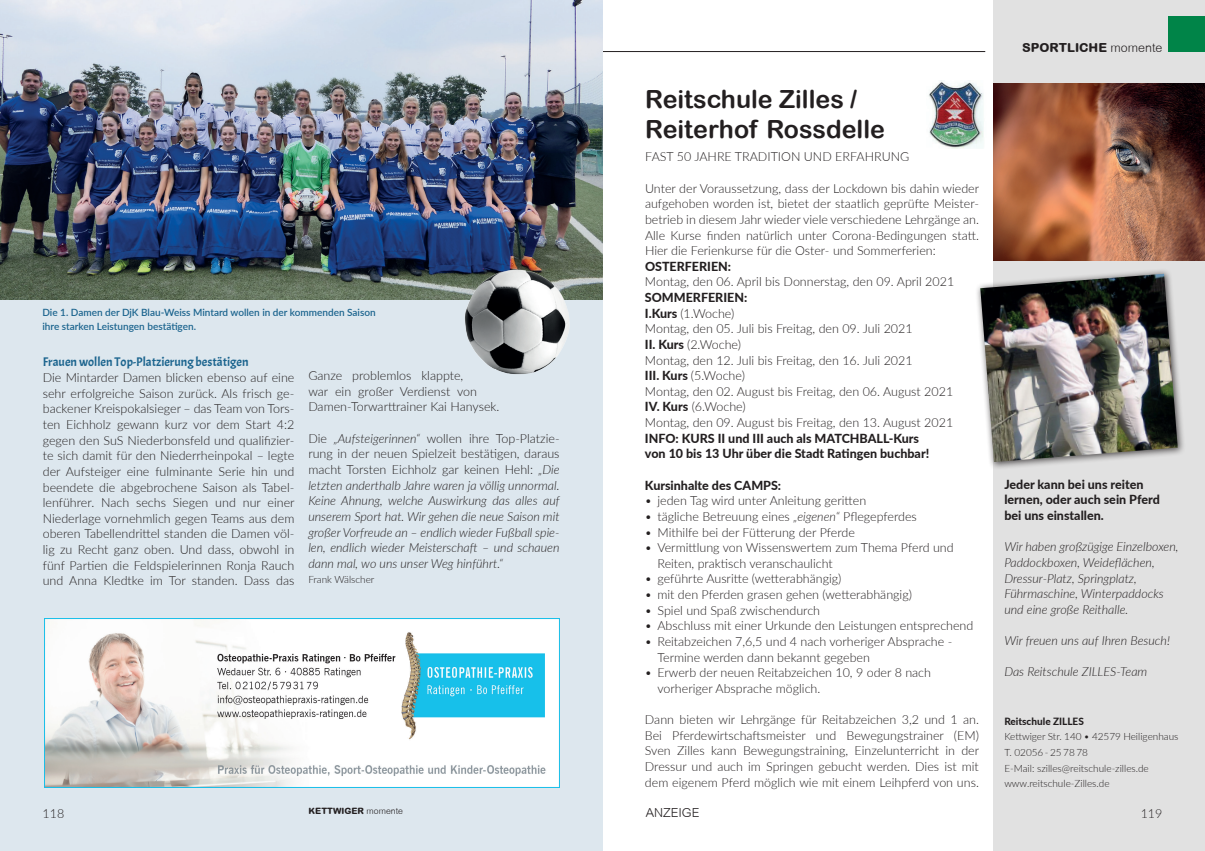
<style>
.page{position:relative;width:1205px;height:851px;background:#fff}
.page>*{position:absolute;margin:0;border:0;box-sizing:border-box;transform-origin:0 0}
.t1{font:25px "Arial Rounded MT Bold";color:#231f20}
.t2{font:300 12.5px/15.6px "Lato";color:#231f20;text-align:justify}
.t3{font:italic 300 12.5px/15.6px "Lato";color:#231f20}
.t4{font:800 12.5px/15.6px "Lato";color:#231f20}
.t5{font:12.5px "Acme";color:#1b648e}
.t6{font:800 12.5px "Arial Rounded MT";color:#231f20}
.t7{font:300 12.5px "Arial Rounded MT";color:#231f20}
.t8{font:300 10px "Lato";color:#231f20}
.t9{font:600 10px "Lato";color:#1b648e}
.t10{font:800 10px "Lato";color:#231f20}
.t11{font:800 8.75px "Arial Rounded MT";color:#231f20}
.s1{font-style:normal}
.s2{font-weight:300}
.s3{font-weight:800}
.s4{font-style:italic}
</style>
<div class="page">
<hr style="left:602px;top:51px;width:383px;height:1px;background:#231f20">
<img style="left:928px;top:80px;width:56px;height:68px">
<div style="left:994px;top:0;width:211px;height:850px;background:#e1e1e1"></div>
<img style="left:994px;top:83px;width:211px;height:177px">
<div style="left:975px;top:268px;width:210px;height:202px;background:#231f20;opacity:.75"></div>
<img style="left:980px;top:274px;width:197px;height:188px">
<div style="left:1169px;top:16px;width:36px;height:35px;background:#008448"></div>
<div style="left:0;top:0;width:603px;height:850px;background:#dde7ee"></div>
<img style="left:0;top:0;width:602px;height:299px">
<img style="left:44px;top:618px;width:516px;height:169px">
<img style="left:460px;top:266px;width:114px;height:108px">
<p class="t9" style="left:42px;top:305px;width:335px">Die 1. Damen der DjK Blau-Weiss Mintard wollen in der kommenden Saison</p>
<p class="t9" style="left:42px;top:319px;width:155px">ihre starken Leistungen bestätigen.</p>
<p class="t5" style="left:43px;top:354px;width:207px">Frauen wollen Top-Platzierung bestätigen</p>
<p class="t2" style="left:43px;top:369px;width:253px">Die Mintarder Damen blicken ebenso auf eine sehr erfolgreiche Saison zurück. Als frisch ge&shy;backener Kreispokalsieger – das Team von Tors&shy;ten Eichholz gewann kurz vor dem Start 4:2 gegen den SuS Niederbonsfeld und qualifizier&shy;te sich damit für den Niederrheinpokal – legte der Aufsteiger eine fulminante Serie hin und beendete die abgebrochene Saison als Tabel&shy;lenführer. Nach sechs Siegen und nur einer Niederlage vornehmlich gegen Teams aus dem oberen Tabellendrittel standen die Damen völ&shy;lig zu Recht ganz oben. Und dass, obwohl in fünf Partien die Feldspielerinnen Ronja Rauch und Anna Kledtke im Tor standen. Dass das</p>
<p class="t2" style="left:308px;top:367px;width:192px;text-align:left">Ganze problemlos klappte,<br>war ein großer Verdienst von<br>Damen-Torwarttrainer Kai Hanysek.</p>
<p class="t3" style="left:308px;top:430px;width:253px;text-align:justify"><span class="s1">Die</span> „Aufsteigerinnen“ <span class="s1">wollen ihre Top-Platzie&shy;rung in der neuen Spielzeit bestätigen, daraus macht Torsten Eichholz gar keinen Hehl:</span> „Die letzten anderthalb Jahre waren ja völlig unnormal.<br>Keine Ahnung, welche Auswirkung das alles auf unserem Sport hat. Wir gehen die neue Saison mit großer Vorfreude an – endlich wieder Fußball spie&shy;len, endlich wieder Meisterschaft – und schauen dann mal, wo uns unser Weg hinführt.“</p>
<p class="t8" style="left:308px;top:572px;width:68px">Frank Wälscher</p>
<p class="t2" style="left:43px;top:805px;width:23px">118</p>
<p class="t11" style="left:308px;top:805px;width:96px">KETTWIGER <span class="s2">momente</span></p>
<p class="t1" style="left:645px;top:85px;width:213px">Reitschule Zilles /</p>
<p class="t1" style="left:645px;top:115px;width:241px">Reiterhof Rossdelle</p>
<p class="t2" style="left:645px;top:148px;width:266px">FAST 50 JAHRE TRADITION UND ERFAHRUNG</p>
<p class="t2" style="left:645px;top:180px;width:336px">Unter der Voraussetzung, dass der Lockdown bis dahin wieder aufgehoben worden ist, bietet der staatlich geprüfte Meister&shy;betrieb in diesem Jahr wieder viele verschiedene Lehrgänge an.<br>Alle Kurse finden natürlich unter Corona-Bedingungen statt.<br>Hier die Ferienkurse für die Oster- und Sommerferien:</p>
<p class="t4" style="left:645px;top:258px;width:88px">OSTERFERIEN:</p>
<p class="t2" style="left:645px;top:273px;width:311px">Montag, den 06. April bis Donnerstag, den 09. April 2021</p>
<p class="t4" style="left:645px;top:289px;width:104px">SOMMERFERIEN:</p>
<p class="t2" style="left:645px;top:305px;width:91px"><span class="s3">I.Kurs</span> (1.Woche)</p>
<p class="t2" style="left:645px;top:320px;width:269px">Montag, den 05. Juli bis Freitag, den 09. Juli 2021</p>
<p class="t2" style="left:645px;top:336px;width:98px"><span class="s3">II. Kurs</span> (2.Woche)</p>
<p class="t2" style="left:645px;top:352px;width:269px">Montag, den 12. Juli bis Freitag, den 16. Juli 2021</p>
<p class="t2" style="left:645px;top:367px;width:101px"><span class="s3">III. Kurs</span> (5.Woche)</p>
<p class="t2" style="left:645px;top:383px;width:310px">Montag, den 02. August bis Freitag, den 06. August 2021</p>
<p class="t2" style="left:645px;top:398px;width:102px"><span class="s3">IV. Kurs</span> (6.Woche)</p>
<p class="t2" style="left:645px;top:414px;width:310px">Montag, den 09. August bis Freitag, den 13. August 2021</p>
<p class="t4" style="left:645px;top:429px;width:276px">INFO: KURS II und III auch als MATCHBALL-Kurs</p>
<p class="t4" style="left:645px;top:445px;width:286px">von 10 bis 13 Uhr über die Stadt Ratingen buchbar!</p>
<p class="t4" style="left:645px;top:476px;width:138px">Kursinhalte des CAMPS:</p>
<p class="t2" style="left:645px;top:492px;width:223px">• jeden Tag wird unter Anleitung geritten</p>
<p class="t2" style="left:645px;top:508px;width:273px">• tägliche Betreuung eines <span class="s4">„eigenen“</span> Pflegepferdes</p>
<p class="t2" style="left:645px;top:523px;width:211px">• Mithilfe bei der Fütterung der Pferde</p>
<p class="t2" style="left:645px;top:539px;width:310px">• Vermittlung von Wissenswertem zum Thema Pferd und</p>
<p class="t2" style="left:657px;top:555px;width:177px">Reiten, praktisch veranschaulicht</p>
<p class="t2" style="left:645px;top:570px;width:198px">• geführte Ausritte (wetterabhängig)</p>
<p class="t2" style="left:645px;top:586px;width:268px">• mit den Pferden grasen gehen (wetterabhängig)</p>
<p class="t2" style="left:645px;top:602px;width:177px">• Spiel und Spaß zwischendurch</p>
<p class="t2" style="left:645px;top:617px;width:330px">• Abschluss mit einer Urkunde den Leistungen entsprechend</p>
<p class="t2" style="left:645px;top:633px;width:309px">• Reitabzeichen 7,6,5 und 4 nach vorheriger Absprache -</p>
<p class="t2" style="left:657px;top:648px;width:214px">Termine werden dann bekannt gegeben</p>
<p class="t2" style="left:645px;top:664px;width:288px">• Erwerb der neuen Reitabzeichen 10, 9 oder 8 nach</p>
<p class="t2" style="left:657px;top:680px;width:164px">vorheriger Absprache möglich.</p>
<p class="t2" style="left:645px;top:711px;width:336px">Dann bieten wir Lehrgänge für Reitabzeichen 3,2 und 1 an.<br>Bei Pferdewirtschaftsmeister und Bewegungstrainer (EM)<br>Sven Zilles kann Bewegungstraining, Einzelunterricht in der Dressur und auch im Springen gebucht werden. Dies ist mit dem eigenem Pferd möglich wie mit einem Leihpferd von uns.</p>
<p class="t6" style="left:1022px;top:40px;width:142px">SPORTLICHE <span class="s2">momente</span></p>
<p class="t4" style="left:1004px;top:476px;width:141px">Jeder kann bei uns reiten</p>
<p class="t4" style="left:1004px;top:491px;width:157px">lernen, oder auch sein Pferd bei uns einstallen.</p>
<p class="t3" style="left:1004px;top:538px;width:176px">Wir haben großzügige Einzelboxen,<br>Paddockboxen, Weideflächen,</p>
<p class="t3" style="left:1004px;top:569px;width:134px">Dressur-Platz, Springplatz,</p>
<p class="t3" style="left:1004px;top:585px;width:161px">Führmaschine, Winterpaddocks</p>
<p class="t3" style="left:1004px;top:601px;width:126px">und eine große Reithalle.</p>
<p class="t3" style="left:1004px;top:632px;width:167px">Wir freuen uns auf Ihren Besuch!</p>
<p class="t3" style="left:1004px;top:663px;width:144px">Das Reitschule ZILLES-Team</p>
<p class="t10" style="left:1004px;top:713px;width:81px">Reitschule ZILLES</p>
<p class="t8" style="left:1004px;top:729px;width:176px">Kettwiger Str. 140 • 42579 Heiligenhaus</p>
<p class="t8" style="left:1004px;top:745px;width:85px">T. 02056 - 25 78 78</p>
<p class="t8" style="left:1004px;top:761px;width:146px">E-Mail: szilles@reitschule-zilles.de</p>
<p class="t8" style="left:1004px;top:776px;width:107px">www.reitschule-Zilles.de</p>
<p class="t7" style="left:646px;top:805px;width:55px">ANZEIGE</p>
<p class="t2" style="left:1140px;top:805px;width:23px">119</p>
</div>
